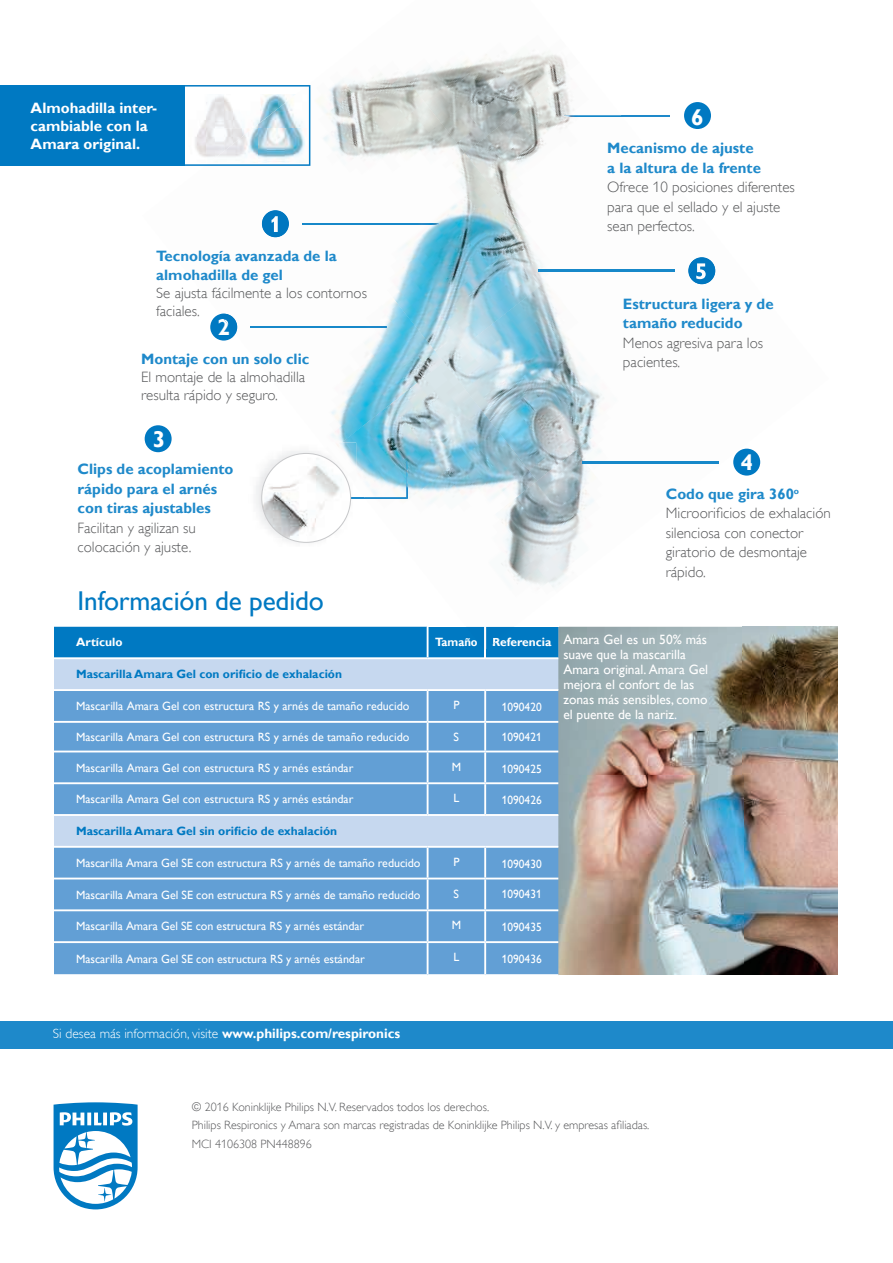
<style>
.page{position:relative;width:893px;height:1263px;background:#fff}
.page>*{position:absolute;margin:0;border:0;box-sizing:border-box;transform-origin:0 0}
.t1{font:27.15px "Gill Sans Alt One WGL";letter-spacing:-.005em;color:#0079c2}
.t2{font:700 22.8px "Gill Sans Alt One WGL";color:#fff}
.t3{font:15px/19.5px "Gill Sans Alt One WGL Light";color:#57585a}
.t4{font:700 15px/19.5px "Gill Sans Alt One WGL";color:#1e89ca}
.t5{font:700 15px/18px "Gill Sans Alt One WGL";color:#fff}
.t6{font:13.5px/15px "Gill Sans Alt One WGL";color:#fff}
.t7{font:13.5px "Gill Sans Alt One WGL Light";color:#fff}
.t8{font:12px "Gill Sans Alt One WGL";color:#fff}
.t9{font:12px/18.6px "Gill Sans Alt One WGL Light";color:#57585a}
.t10{font:700 12px "Gill Sans Alt One WGL";color:#0079c2}
.t11{font:12px "Gill Sans Alt One WGL";color:#fff;scale:.95 1}
.t12{font:700 12px "Gill Sans Alt One WGL";color:#fff;scale:.94 1}
.t13{font:700 12px "Gill Sans Alt One WGL";color:#fff}
.s1{font-family:"Gill Sans Alt One WGL";font-weight:700}
</style>
<div class="page">
<img style="left:558px;top:627px;width:280px;height:347px">
<div style="left:54px;top:659px;width:504px;height:30px;background:#c6d8ef"></div>
<svg style="left:54px;top:691px;width:504px;height:283px;background:#6ea6d8"></svg>
<hr style="left:427px;top:691px;width:2px;height:30px;background:#fff">
<hr style="left:484px;top:691px;width:2px;height:30px;background:#fff">
<hr style="left:427px;top:723px;width:2px;height:27px;background:#fff">
<hr style="left:484px;top:723px;width:2px;height:27px;background:#fff">
<hr style="left:427px;top:752px;width:2px;height:30px;background:#fff">
<hr style="left:484px;top:752px;width:2px;height:30px;background:#fff">
<hr style="left:427px;top:784px;width:2px;height:30px;background:#fff">
<hr style="left:484px;top:784px;width:2px;height:30px;background:#fff">
<hr style="left:427px;top:848px;width:2px;height:29px;background:#fff">
<hr style="left:484px;top:848px;width:2px;height:29px;background:#fff">
<hr style="left:427px;top:879px;width:2px;height:30px;background:#fff">
<hr style="left:484px;top:879px;width:2px;height:30px;background:#fff">
<hr style="left:427px;top:911px;width:2px;height:30px;background:#fff">
<hr style="left:484px;top:911px;width:2px;height:30px;background:#fff">
<hr style="left:427px;top:943px;width:2px;height:31px;background:#fff">
<hr style="left:484px;top:943px;width:2px;height:31px;background:#fff">
<hr style="left:54px;top:846px;width:374px;height:2px;background:#fff">
<hr style="left:428px;top:846px;width:57px;height:2px;background:#fff">
<hr style="left:485px;top:846px;width:73px;height:2px;background:#fff">
<hr style="left:54px;top:877px;width:374px;height:2px;background:#fff">
<hr style="left:428px;top:877px;width:57px;height:2px;background:#fff">
<hr style="left:485px;top:877px;width:73px;height:2px;background:#fff">
<hr style="left:54px;top:909px;width:374px;height:2px;background:#fff">
<hr style="left:428px;top:909px;width:57px;height:2px;background:#fff">
<hr style="left:485px;top:909px;width:73px;height:2px;background:#fff">
<hr style="left:54px;top:941px;width:374px;height:2px;background:#fff">
<hr style="left:428px;top:941px;width:57px;height:2px;background:#fff">
<hr style="left:485px;top:941px;width:73px;height:2px;background:#fff">
<hr style="left:54px;top:721px;width:374px;height:2px;background:#fff">
<hr style="left:428px;top:721px;width:57px;height:2px;background:#fff">
<hr style="left:485px;top:721px;width:73px;height:2px;background:#fff">
<hr style="left:54px;top:750px;width:374px;height:2px;background:#fff">
<hr style="left:428px;top:750px;width:57px;height:2px;background:#fff">
<hr style="left:485px;top:750px;width:73px;height:2px;background:#fff">
<hr style="left:54px;top:782px;width:374px;height:2px;background:#fff">
<hr style="left:428px;top:782px;width:57px;height:2px;background:#fff">
<hr style="left:485px;top:782px;width:73px;height:2px;background:#fff">
<hr style="left:54px;top:814px;width:374px;height:2px;background:#fff">
<hr style="left:428px;top:814px;width:57px;height:2px;background:#fff">
<hr style="left:485px;top:814px;width:73px;height:2px;background:#fff">
<div style="left:0;top:1020px;width:893px;height:28px;background:#1e89ca"></div>
<div style="left:145px;top:425px;width:27px;height:27px;background:#0079c2;border-radius:50%"></div>
<div style="left:684px;top:102px;width:27px;height:27px;background:#0079c2;border-radius:50%"></div>
<div style="left:210px;top:314px;width:27px;height:27px;background:#0079c2;border-radius:50%"></div>
<img style="left:465px;top:53px;width:99px;height:10px">
<img style="left:465px;top:63px;width:205px;height:90px">
<img style="left:652px;top:448px;width:109px;height:28px">
<img style="left:310px;top:61px;width:155px;height:102px">
<img style="left:350px;top:153px;width:209px;height:118px">
<img style="left:444px;top:271px;width:208px;height:193px">
<img style="left:512px;top:450px;width:126px;height:137px">
<img style="left:235px;top:243px;width:209px;height:199px">
<img style="left:342px;top:362px;width:195px;height:209px">
<svg style="left:54px;top:626px;width:504px;height:32px;background:#0d7fc5"></svg>
<img style="left:538px;top:270px;width:136px;height:1px">
<img style="left:364px;top:497px;width:42px;height:2px">
<img style="left:688px;top:257px;width:27px;height:27px">
<img style="left:696px;top:263px;width:10px;height:16px">
<img style="left:303px;top:223px;width:136px;height:1px">
<img style="left:262px;top:210px;width:27px;height:27px">
<img style="left:271px;top:216px;width:7px;height:16px">
<img style="left:583px;top:462px;width:136px;height:1px">
<img style="left:564px;top:115px;width:58px;height:2px">
<img style="left:251px;top:326px;width:136px;height:2px">
<img style="left:227px;top:314px;width:10px;height:20px">
<svg style="left:224px;top:319px;width:5px;height:7px"></svg>
<img style="left:406px;top:461px;width:2px;height:38px">
<img style="left:256px;top:451px;width:100px;height:99px">
<img style="left:321px;top:442px;width:35px;height:45px">
<img style="left:262px;top:453px;width:89px;height:89px;border-radius:44px">
<div style="left:0;top:85px;width:185px;height:81px;background:#0079c2"></div>
<svg style="left:185px;top:85px;width:125px;height:81px"></svg>
<img style="left:258px;top:94px;width:49px;height:34px">
<img style="left:209px;top:128px;width:98px;height:35px">
<svg style="left:54px;top:1102px;width:84px;height:107px"></svg>
<p class="t5" style="left:31px;top:99px;width:128px">Almohadilla inter&shy;cambiable con la<br>Amara original.</p>
<p class="t4" style="left:156px;top:246px;width:182px">Tecnología avanzada de la almohadilla de gel</p>
<p class="t3" style="left:156px;top:284px;width:212px;line-height:18px">Se ajusta fácilmente a los contornos faciales.</p>
<h2 class="t2" style="left:217px;top:312px;width:14px">2</h2>
<p class="t4" style="left:141px;top:349px;width:170px">Montaje con un solo clic</p>
<p class="t3" style="left:141px;top:368px;width:166px;line-height:18px">El montaje de la almohadilla resulta rápido y seguro.</p>
<h2 class="t2" style="left:153px;top:424px;width:14px">3</h2>
<p class="t4" style="left:78px;top:459px;width:157px">Clips de acoplamiento rápido para el arnés con tiras ajustables</p>
<p class="t3" style="left:78px;top:518px;width:120px">Facilitan y agilizan su colocación y ajuste.</p>
<h1 class="t1" style="left:78px;top:582px;width:248px">Información de pedido</h1>
<p class="t13" style="left:76px;top:634px;width:48px">Artículo</p>
<p class="t12" style="left:435px;top:634px;width:125px">Tamaño Referencia</p>
<p class="t10" style="left:76px;top:666px;width:267px">Mascarilla Amara Gel con orificio de exhalación</p>
<p class="t8" style="left:76px;top:698px;width:335px">Mascarilla Amara Gel con estructura RS y arnés de tamaño reducido</p>
<p class="t8" style="left:453px;top:697px;width:8px">P</p>
<p class="t11" style="left:502px;top:699px;width:44px">1090420</p>
<p class="t8" style="left:76px;top:728px;width:335px">Mascarilla Amara Gel con estructura RS y arnés de tamaño reducido</p>
<p class="t8" style="left:454px;top:728px;width:7px">S</p>
<p class="t11" style="left:502px;top:728px;width:44px">1090421</p>
<p class="t8" style="left:76px;top:759px;width:279px">Mascarilla Amara Gel con estructura RS y arnés estándar</p>
<p class="t8" style="left:452px;top:758px;width:11px">M</p>
<p class="t11" style="left:502px;top:760px;width:44px">1090425</p>
<p class="t8" style="left:76px;top:791px;width:279px">Mascarilla Amara Gel con estructura RS y arnés estándar</p>
<p class="t8" style="left:453px;top:790px;width:7px">L</p>
<p class="t11" style="left:502px;top:792px;width:44px">1090426</p>
<p class="t10" style="left:76px;top:823px;width:263px">Mascarilla Amara Gel sin orificio de exhalación</p>
<p class="t8" style="left:76px;top:854px;width:346px">Mascarilla Amara Gel SE con estructura RS y arnés de tamaño reducido</p>
<p class="t8" style="left:453px;top:853px;width:8px">P</p>
<p class="t11" style="left:502px;top:855px;width:44px">1090430</p>
<p class="t8" style="left:76px;top:886px;width:346px">Mascarilla Amara Gel SE con estructura RS y arnés de tamaño reducido</p>
<p class="t8" style="left:454px;top:885px;width:7px">S</p>
<p class="t11" style="left:502px;top:885px;width:44px">1090431</p>
<p class="t8" style="left:76px;top:918px;width:290px">Mascarilla Amara Gel SE con estructura RS y arnés estándar</p>
<p class="t8" style="left:452px;top:917px;width:11px">M</p>
<p class="t11" style="left:502px;top:919px;width:44px">1090435</p>
<p class="t8" style="left:76px;top:950px;width:290px">Mascarilla Amara Gel SE con estructura RS y arnés estándar</p>
<p class="t8" style="left:453px;top:949px;width:7px">L</p>
<p class="t11" style="left:502px;top:951px;width:44px">1090436</p>
<h2 class="t2" style="left:691px;top:102px;width:14px">6</h2>
<p class="t4" style="left:607px;top:138px;width:155px">Mecanismo de ajuste a la altura de la frente</p>
<p class="t3" style="left:607px;top:178px;width:189px">Ofrece 10 posiciones diferentes para que el sellado y el ajuste sean perfectos.</p>
<p class="t4" style="left:623px;top:294px;width:152px">Estructura ligera y de tamaño reducido</p>
<p class="t3" style="left:623px;top:333px;width:142px">Menos agresiva para los pacientes.</p>
<h2 class="t2" style="left:740px;top:447px;width:14px">4</h2>
<p class="t4" style="left:666px;top:484px;width:135px">Codo que gira 360<sup>o</sup></p>
<p class="t3" style="left:666px;top:504px;width:167px">Microorificios de exhalación silenciosa con conector giratorio de desmontaje rápido.</p>
<p class="t6" style="left:563px;top:631px;width:146px">Amara Gel es un 50% más suave que la mascarilla<br>Amara original. Amara Gel mejora el confort de las zonas más sensibles, como el puente de la nariz.</p>
<p class="t7" style="left:53px;top:1024px;width:349px">Si desea más información, visite <span class="s1">www.philips.com/respironics</span></p>
<p class="t9" style="left:192px;top:1097px;width:459px">© 2016 Koninklijke Philips N.V. Reservados todos los derechos.<br>Philips Respironics y Amara son marcas registradas de Koninklijke Philips N.V. y empresas afiliadas.<br>MCI 4106308 PN448896</p>
</div>
